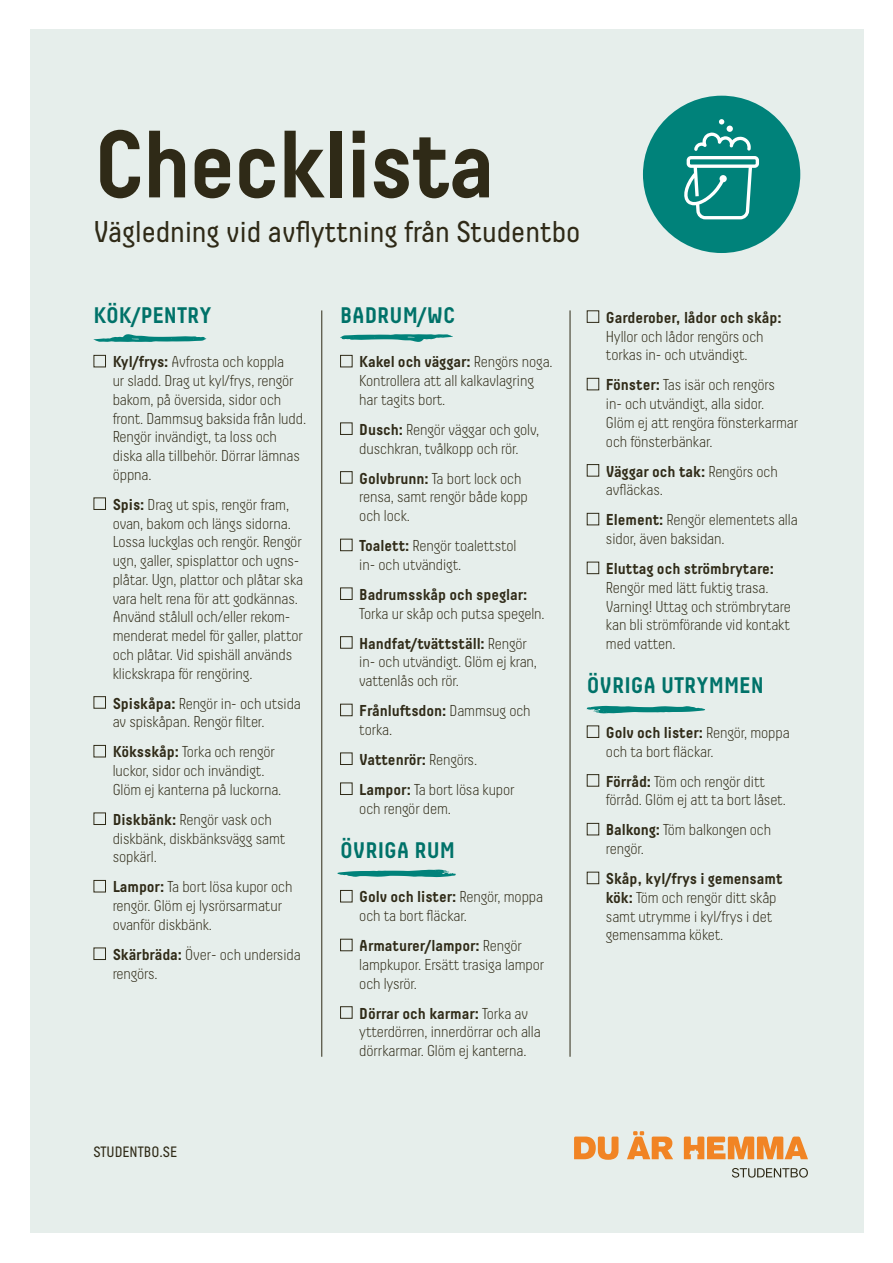
<style>
.page{position:relative;width:893px;height:1263px;background:#fff}
.page>*{position:absolute;margin:0;border:0;box-sizing:border-box;transform-origin:0 0}
.Rubrik_H{font:700 95.25px "Decima Pro";letter-spacing:-.025em;color:#2f2a17}
.Rubrik_H-2{font:30px "Decima Pro";color:#2f2a17}
.Ny_mrub_H2{font:700 22.5px "Decima Pro";color:#007269}
.Ny_Checklista_bullet{font:300 15.75px/18.8px "Decima Pro";letter-spacing:-.005em;color:#2f2a17}
.Ny_Checklista_bullet-2{font:700 15.75px "Decima Pro";letter-spacing:-.005em;color:#2f2a17}
.www_P{font:15px "Decima Pro";color:#2f2a17}
.s1{font-weight:700}
.s2{font-weight:300}
</style>
<div class="page">
<div style="left:30px;top:30px;width:833px;height:1203px;background:#e6eeeb"></div>
<div style="left:643px;top:96px;width:157px;height:157px;background:#00827a;border-radius:50%"></div>
<svg style="left:684px;top:119px;width:75px;height:100px"></svg>
<div style="left:94px;top:355px;width:12px;height:12px;border:1px solid #2f2a17"></div>
<div style="left:94px;top:497px;width:12px;height:13px;border:1px solid #2f2a17"></div>
<div style="left:94px;top:696px;width:12px;height:13px;border:1px solid #2f2a17"></div>
<div style="left:94px;top:745px;width:12px;height:12px;border:1px solid #2f2a17"></div>
<div style="left:94px;top:812px;width:12px;height:13px;border:1px solid #2f2a17"></div>
<div style="left:94px;top:880px;width:12px;height:12px;border:1px solid #2f2a17"></div>
<div style="left:94px;top:947px;width:12px;height:13px;border:1px solid #2f2a17"></div>
<div style="left:340px;top:355px;width:12px;height:12px;border:1px solid #2f2a17"></div>
<div style="left:340px;top:422px;width:12px;height:13px;border:1px solid #2f2a17"></div>
<div style="left:340px;top:471px;width:12px;height:13px;border:1px solid #2f2a17"></div>
<div style="left:340px;top:539px;width:12px;height:12px;border:1px solid #2f2a17"></div>
<div style="left:340px;top:587px;width:12px;height:13px;border:1px solid #2f2a17"></div>
<div style="left:340px;top:636px;width:12px;height:13px;border:1px solid #2f2a17"></div>
<div style="left:340px;top:704px;width:12px;height:12px;border:1px solid #2f2a17"></div>
<div style="left:340px;top:752px;width:12px;height:13px;border:1px solid #2f2a17"></div>
<div style="left:340px;top:782px;width:12px;height:13px;border:1px solid #2f2a17"></div>
<div style="left:340px;top:890px;width:12px;height:12px;border:1px solid #2f2a17"></div>
<div style="left:340px;top:939px;width:12px;height:12px;border:1px solid #2f2a17"></div>
<div style="left:340px;top:1006px;width:12px;height:13px;border:1px solid #2f2a17"></div>
<div style="left:587px;top:310px;width:12px;height:13px;border:1px solid #2f2a17"></div>
<div style="left:587px;top:378px;width:12px;height:12px;border:1px solid #2f2a17"></div>
<div style="left:587px;top:464px;width:12px;height:12px;border:1px solid #2f2a17"></div>
<div style="left:587px;top:513px;width:12px;height:12px;border:1px solid #2f2a17"></div>
<div style="left:587px;top:562px;width:12px;height:12px;border:1px solid #2f2a17"></div>
<div style="left:587px;top:725px;width:12px;height:13px;border:1px solid #2f2a17"></div>
<div style="left:587px;top:774px;width:12px;height:12px;border:1px solid #2f2a17"></div>
<div style="left:587px;top:823px;width:12px;height:12px;border:1px solid #2f2a17"></div>
<div style="left:587px;top:872px;width:12px;height:12px;border:1px solid #2f2a17"></div>
<svg style="left:337px;top:869px;width:119px;height:8px"></svg>
<svg style="left:94px;top:334px;width:112px;height:8px"></svg>
<svg style="left:587px;top:706px;width:118px;height:7px"></svg>
<svg style="left:340px;top:334px;width:113px;height:8px"></svg>
<hr style="left:322px;top:310px;width:1px;height:747px;background:#2f2a17">
<hr style="left:570px;top:310px;width:1px;height:747px;background:#2f2a17">
<svg style="left:627px;top:1131px;width:46px;height:28px"></svg>
<svg style="left:574px;top:1136px;width:44px;height:24px"></svg>
<svg style="left:684px;top:1136px;width:124px;height:23px"></svg>
<svg style="left:732px;top:1168px;width:76px;height:9px"></svg>
<p class="Rubrik_H" style="left:94px;top:107px;width:403px">Checklista</p>
<p class="Rubrik_H-2" style="left:94px;top:215px;width:488px">Vägledning vid avflyttning från Studentbo</p>
<h2 class="Ny_mrub_H2" style="left:94px;top:302px;width:120px">KÖK/PENTRY</h2>
<p class="Ny_Checklista_bullet" style="left:113px;top:352px;width:195px"><span class="s1">Kyl/frys:</span> Avfrosta och koppla<br>ur sladd. Drag ut kyl/frys, rengör bakom, på översida, sidor och front. Dammsug baksida från ludd.<br>Rengör invändigt, ta loss och diska alla tillbehör. Dörrar lämnas öppna.</p>
<p class="Ny_Checklista_bullet" style="left:113px;top:495px;width:192px"><span class="s1">Spis:</span> Drag ut spis, rengör fram, ovan, bakom och längs sidorna.<br>Lossa luckglas och rengör. Rengör ugn, galler, spisplattor och ugns&shy;plåtar. Ugn, plattor och plåtar ska vara helt rena för att godkännas.<br>Använd stålull och/eller rekom&shy;menderat medel för galler, plattor och plåtar. Vid spishäll används klickskrapa för rengöring.</p>
<p class="Ny_Checklista_bullet" style="left:113px;top:694px;width:190px"><span class="s1">Spiskåpa:</span> Rengör in- och utsida av spiskåpan. Rengör filter.</p>
<p class="Ny_Checklista_bullet" style="left:113px;top:742px;width:170px"><span class="s1">Köksskåp:</span> Torka och rengör luckor, sidor och invändigt.<br>Glöm ej kanterna på luckorna.</p>
<p class="Ny_Checklista_bullet" style="left:113px;top:810px;width:174px"><span class="s1">Diskbänk:</span> Rengör vask och diskbänk, diskbänksvägg samt sopkärl.</p>
<p class="Ny_Checklista_bullet" style="left:113px;top:877px;width:181px"><span class="s1">Lampor:</span> Ta bort lösa kupor och rengör. Glöm ej lysrörsarmatur ovanför diskbänk.</p>
<p class="Ny_Checklista_bullet" style="left:113px;top:945px;width:190px"><span class="s1">Skärbräda:</span> Över- och undersida rengörs.</p>
<h2 class="Ny_mrub_H2" style="left:340px;top:302px;width:117px">BADRUM/WC</h2>
<p class="Ny_Checklista_bullet" style="left:359px;top:352px;width:195px"><span class="s1">Kakel och väggar:</span> Rengörs noga.<br>Kontrollera att all kalkavlagring har tagits bort.</p>
<p class="Ny_Checklista_bullet" style="left:359px;top:420px;width:181px"><span class="s1">Dusch:</span> Rengör väggar och golv, duschkran, tvålkopp och rör.</p>
<p class="Ny_Checklista_bullet" style="left:359px;top:469px;width:170px"><span class="s1">Golvbrunn:</span> Ta bort lock och rensa, samt rengör både kopp och lock.</p>
<p class="Ny_Checklista_bullet" style="left:359px;top:536px;width:159px"><span class="s1">Toalett:</span> Rengör toalettstol in- och utvändigt.</p>
<p class="Ny_Checklista_bullet" style="left:359px;top:585px;width:187px"><span class="s1">Badrumsskåp och speglar:<br></span>Torka ur skåp och putsa spegeln.</p>
<p class="Ny_Checklista_bullet" style="left:359px;top:634px;width:179px"><span class="s1">Handfat/tvättställ:</span> Rengör in- och utvändigt. Glöm ej kran, vattenlås och rör.</p>
<p class="Ny_Checklista_bullet" style="left:359px;top:701px;width:173px"><span class="s1">Frånluftsdon:</span> Dammsug och torka.</p>
<p class="Ny_Checklista_bullet-2" style="left:359px;top:750px;width:119px">Vattenrör: <span class="s2">Rengörs.</span></p>
<p class="Ny_Checklista_bullet" style="left:359px;top:780px;width:157px"><span class="s1">Lampor:</span> Ta bort lösa kupor och rengör dem.</p>
<h2 class="Ny_mrub_H2" style="left:340px;top:837px;width:116px">ÖVRIGA RUM</h2>
<p class="Ny_Checklista_bullet" style="left:359px;top:887px;width:185px"><span class="s1">Golv och lister:</span> Rengör, moppa och ta bort fläckar.</p>
<p class="Ny_Checklista_bullet" style="left:359px;top:936px;width:186px"><span class="s1">Armaturer/lampor:</span> Rengör lampkupor. Ersätt trasiga lampor och lysrör.</p>
<p class="Ny_Checklista_bullet" style="left:359px;top:1004px;width:183px"><span class="s1">Dörrar och karmar:</span> Torka av ytterdörren, innerdörrar och alla dörrkarmar. Glöm ej kanterna.</p>
<p class="Ny_Checklista_bullet" style="left:606px;top:308px;width:177px"><span class="s1">Garderober, lådor och skåp:<br></span>Hyllor och lådor rengörs och torkas in- och utvändigt.</p>
<p class="Ny_Checklista_bullet" style="left:606px;top:375px;width:194px"><span class="s1">Fönster:</span> Tas isär och rengörs<br>in- och utvändigt, alla sidor.<br>Glöm ej att rengöra fönsterkarmar och fönsterbänkar.</p>
<p class="Ny_Checklista_bullet" style="left:606px;top:462px;width:173px"><span class="s1">Väggar och tak:</span> Rengörs och avfläckas.</p>
<p class="Ny_Checklista_bullet" style="left:606px;top:510px;width:193px"><span class="s1">Element:</span> Rengör elementets alla sidor, även baksidan.</p>
<p class="Ny_Checklista_bullet" style="left:606px;top:559px;width:186px"><span class="s1">Eluttag och strömbrytare:<br></span>Rengör med lätt fuktig trasa.<br>Varning! Uttag och strömbrytare kan bli strömförande vid kontakt med vatten.</p>
<h2 class="Ny_mrub_H2" style="left:587px;top:672px;width:179px">ÖVRIGA UTRYMMEN</h2>
<p class="Ny_Checklista_bullet" style="left:606px;top:723px;width:185px"><span class="s1">Golv och lister:</span> Rengör, moppa och ta bort fläckar.</p>
<p class="Ny_Checklista_bullet" style="left:606px;top:772px;width:181px"><span class="s1">Förråd:</span> Töm och rengör ditt förråd. Glöm ej att ta bort låset.</p>
<p class="Ny_Checklista_bullet" style="left:606px;top:820px;width:167px"><span class="s1">Balkong:</span> Töm balkongen och rengör.</p>
<p class="Ny_Checklista_bullet" style="left:606px;top:869px;width:178px"><span class="s1">Skåp, kyl/frys i gemensamt kök:</span> Töm och rengör ditt skåp samt utrymme i kyl/frys i det gemensamma köket.</p>
<p class="www_P" style="left:94px;top:1143px;width:85px">STUDENTBO.SE</p>
</div>
